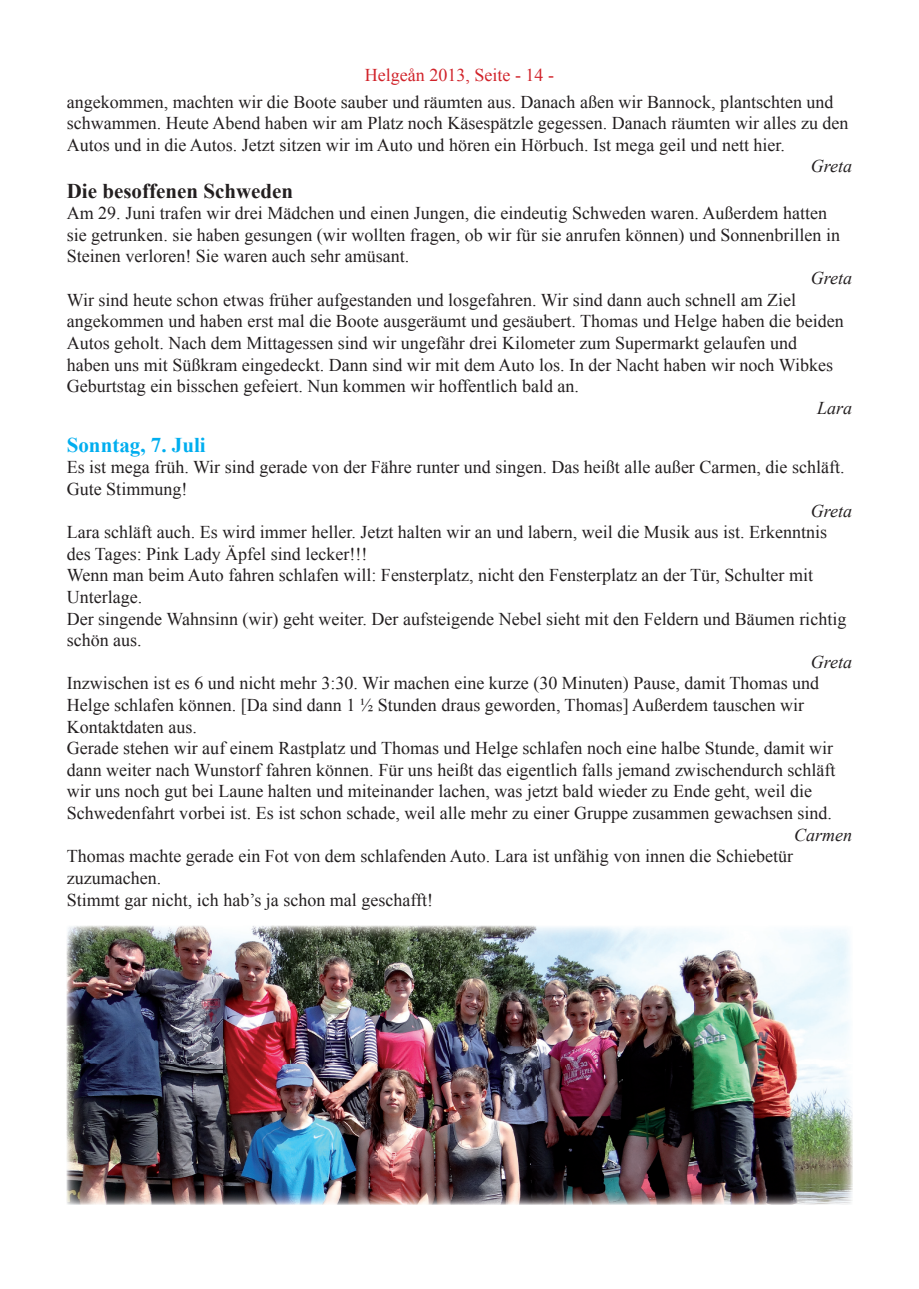
<style>
.page{position:relative;width:919px;height:1289px;background:#fff}
.page>*{position:absolute;margin:0;border:0;box-sizing:border-box;transform-origin:0 0}
.t1{font:700 21px "Times New Roman";color:#231f20}
.t2{font:700 21px "Times New Roman";color:#00aeef}
.t3{font:18px/21.6px "Times New Roman";color:#231f20}
.t4{font:italic 18px "Times New Roman";color:#231f20}
.t5{font:18px "Times New Roman";color:#d1232a}
</style>
<div class="page">
<img style="left:66px;top:925px;width:786px;height:279px">
<p class="t5" style="left:365px;top:63px;width:190px">Helgeån 2013, Seite - 14 -</p>
<p class="t3" style="left:67px;top:90px;width:783px">angekommen, machten wir die Boote sauber und räumten aus. Danach aßen wir Bannock, plantschten und schwammen. Heute Abend haben wir am Platz noch Käsespätzle gegessen. Danach räumten wir alles zu den<br>Autos und in die Autos. Jetzt sitzen wir im Auto und hören ein Hörbuch. Ist mega geil und nett hier.</p>
<p class="t4" style="left:810px;top:154px;width:43px">Greta</p>
<p class="t1" style="left:67px;top:176px;width:228px">Die besoffenen Schweden</p>
<p class="t3" style="left:67px;top:202px;width:774px">Am 29. Juni trafen wir drei Mädchen und einen Jungen, die eindeutig Schweden waren. Außerdem hatten sie getrunken. sie haben gesungen (wir wollten fragen, ob wir für sie anrufen können) und Sonnenbrillen in<br>Steinen verloren! Sie waren auch sehr amüsant.</p>
<p class="t4" style="left:810px;top:265px;width:43px">Greta</p>
<p class="t3" style="left:67px;top:288px;width:778px">Wir sind heute schon etwas früher aufgestanden und losgefahren. Wir sind dann auch schnell am Ziel angekommen und haben erst mal die Boote ausgeräumt und gesäubert. Thomas und Helge haben die beiden Autos geholt. Nach dem Mittagessen sind wir ungefähr drei Kilometer zum Supermarkt gelaufen und haben uns mit Süßkram eingedeckt. Dann sind wir mit dem Auto los. In der Nacht haben wir noch Wibkes Geburtstag ein bisschen gefeiert. Nun kommen wir hoffentlich bald an.</p>
<p class="t4" style="left:817px;top:395px;width:37px">Lara</p>
<p class="t2" style="left:67px;top:430px;width:140px">Sonntag, 7. Juli</p>
<p class="t3" style="left:67px;top:456px;width:779px">Es ist mega früh. Wir sind gerade von der Fähre runter und singen. Das heißt alle außer Carmen, die schläft.<br>Gute Stimmung!</p>
<p class="t4" style="left:810px;top:498px;width:43px">Greta</p>
<p class="t3" style="left:67px;top:521px;width:781px">Lara schläft auch. Es wird immer heller. Jetzt halten wir an und labern, weil die Musik aus ist. Erkenntnis des Tages: Pink Lady Äpfel sind lecker!!!<br>Wenn man beim Auto fahren schlafen will: Fensterplatz, nicht den Fensterplatz an der Tür, Schulter mit Unterlage.<br>Der singende Wahnsinn (wir) geht weiter. Der aufsteigende Nebel sieht mit den Feldern und Bäumen richtig schön aus.</p>
<p class="t4" style="left:810px;top:649px;width:43px">Greta</p>
<p class="t3" style="left:67px;top:672px;width:770px">Inzwischen ist es 6 und nicht mehr 3:30. Wir machen eine kurze (30 Minuten) Pause, damit Thomas und Helge schlafen können. [Da sind dann 1 ½ Stunden draus geworden, Thomas] Außerdem tauschen wir Kontaktdaten aus.<br>Gerade stehen wir auf einem Rastplatz und Thomas und Helge schlafen noch eine halbe Stunde, damit wir dann weiter nach Wunstorf fahren können. Für uns heißt das eigentlich falls jemand zwischendurch schläft wir uns noch gut bei Laune halten und miteinander lachen, was jetzt bald wieder zu Ende geht, weil die Schwedenfahrt vorbei ist. Es ist schon schade, weil alle mehr zu einer Gruppe zusammen gewachsen sind.</p>
<p class="t4" style="left:794px;top:822px;width:59px">Carmen</p>
<p class="t3" style="left:67px;top:845px;width:727px">Thomas machte gerade ein Fot von dem schlafenden Auto. Lara ist unfähig von innen die Schiebetür zuzumachen.<br>Stimmt gar nicht, ich hab’s ja schon mal geschafft!</p>
</div>
